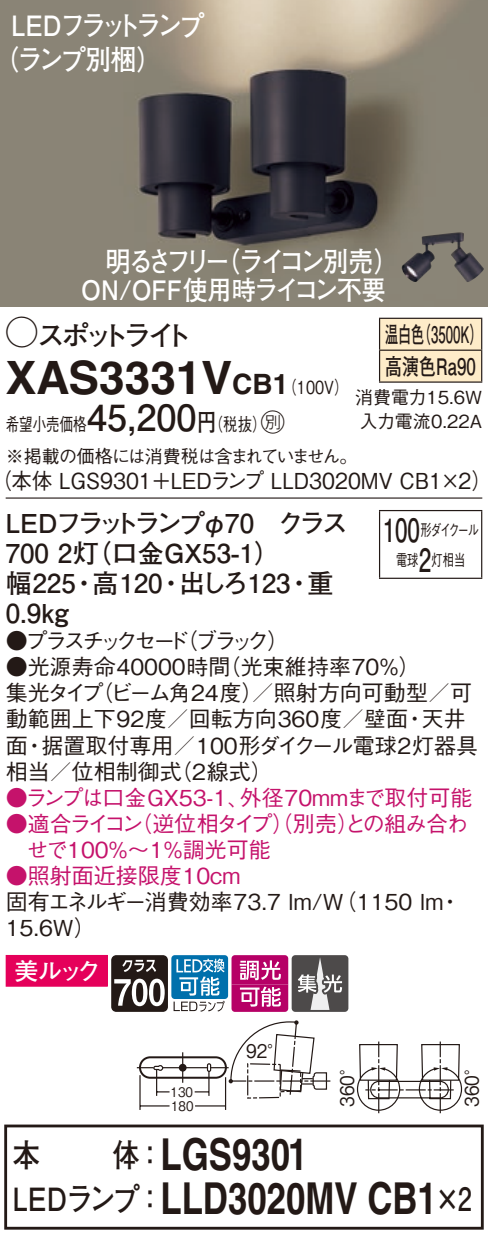
<style>
.page{position:relative;width:488px;height:1241px;background:#fff}
.page>*{position:absolute;margin:0;border:0;box-sizing:border-box;transform-origin:0 0}
.t1{font:700 46px "Helvetica LT Std";color:#231916}
.t2{font:700 44px "Helvetica LT Std";color:#231916;scale:.79 1}
.t3{font:700 36px "Futo Go B101 Pro";color:#231916}
.t4{font:700 32px "Futo Go B101 Pro";color:#231916;scale:.85 1}
.t5{font:700 32px "Futo Go B101 Pro";color:#231916;scale:.7 1}
.t6{font:700 32px "Futo Go B101 Pro";color:#231916;scale:.79 1}
.t7{font:700 28px/34px "Futo Go B101 Pro";letter-spacing:-.12em;color:#fff;scale:.9 1}
.t8{font:700 28px "Futo Go B101 Pro";letter-spacing:-.15em;color:#fff;scale:.89 1}
.t9{font:700 28px "Futo Go B101 Pro";letter-spacing:-.195em;color:#231916}
.t10{font:700 28px "Helvetica LT Std";color:#231916}
.t11{font:700 26.8px "Futo Go B101 Pro";letter-spacing:-.005em;color:#fff;scale:.91 1}
.t12{font:700 26px/30px "Futo Go B101 Pro";color:#231916}
.t13{font:700 26px "Futo Go B101 Pro";letter-spacing:-.145em;color:#231916}
.t14{font:24px "Futo Go B101 Pro Bold 90 pv RKSJ H";color:#fff}
.t15{font:24px "Ford Classification 1";color:#231916}
.t16{font:700 22.8px/32px "Futo Go B101 Pro";color:#231916;scale:.58 1}
.t17{font:500 22px/26px "Gothic BBB Pro";color:#231916}
.t18{font:500 22px "Gothic BBB Pro";color:#231916;scale:.93 1}
.t19{font:500 22px/26px "Gothic BBB Pro";letter-spacing:-.045em;color:#c5126b}
.t20{font:500 22px "Gothic BBB Pro";color:#c5126b}
.t21{font:500 22px/26px "Gothic BBB Pro";letter-spacing:-.02em;color:#c5126b}
.t22{font:500 22px "Gothic BBB Pro";letter-spacing:-.165em;color:#231916}
.t23{font:18.8px "Gothic BBB Pro Medium 90 pv RKSJ H";color:#231916;scale:.9 1}
.t24{font:500 18px/31.6px "Gothic BBB Pro";letter-spacing:-.04em;color:#231916;scale:.75 1}
.t25{font:500 18px/24px "Gothic BBB Pro";color:#231916}
.t26{font:500 18px "Gothic BBB Pro";color:#231916;scale:.8 1}
.t27{font:500 16px "Gothic BBB Pro";letter-spacing:-.11em;color:#231916;scale:.7 1}
.t28{font:13.2px/14px "Gothic BBB Pro Medium 90 pv RKSJ H";color:#231916;scale:.9 1}
.s1{font-family:"Ford Classification 1";font-weight:400;font-size:32px}
.s2{font-size:46px}
.s3{font-family:"Helvetica LT Std";font-weight:700;font-size:28px}
.s4{font-family:"Gothic BBB Pro";font-weight:500;font-size:18px}
.s5{font-family:"Futo Go B101 Pro";font-weight:700;font-size:24px}
.s6{font-family:"Helvetica LT Std";font-size:44px}
</style>
<div class="page">
<img style="left:0;top:0;width:488px;height:306px">
<img style="left:401px;top:232px;width:83px;height:50px">
<div style="left:380px;top:319px;width:101px;height:62px;background:#feecc9"></div>
<hr style="left:379px;top:317px;width:103px;height:2px;background:#231916">
<hr style="left:379px;top:319px;width:1px;height:30px;background:#231916">
<hr style="left:481px;top:319px;width:1px;height:30px;background:#231916">
<hr style="left:379px;top:349px;width:103px;height:2px;background:#231916">
<hr style="left:379px;top:351px;width:1px;height:30px;background:#231916">
<hr style="left:481px;top:351px;width:1px;height:30px;background:#231916">
<hr style="left:379px;top:381px;width:103px;height:2px;background:#231916">
<hr style="left:6px;top:497px;width:476px;height:1px;background:#231916">
<hr style="left:379px;top:511px;width:1px;height:66px;background:#231916">
<hr style="left:379px;top:510px;width:103px;height:1px;background:#231916">
<hr style="left:481px;top:511px;width:1px;height:66px;background:#231916">
<hr style="left:379px;top:577px;width:103px;height:2px;background:#231916">
<hr style="left:162px;top:1066px;width:45px;height:2px;background:#231916">
<hr style="left:182px;top:1052px;width:1px;height:30px;background:#231916">
<hr style="left:139px;top:1074px;width:2px;height:35px;background:#231916">
<svg style="left:141px;top:1105px;width:28px;height:1px"></svg>
<div style="left:179px;top:1063px;width:7px;height:8px;background:#231916;border-radius:50%"></div>
<svg style="left:137px;top:1065px;width:32px;height:30px"></svg>
<div style="left:139px;top:1056px;width:88px;height:22px;border:2px solid #231916;border-radius:10px"></div>
<svg style="left:194px;top:1020px;width:268px;height:92px"></svg>
<div style="left:171px;top:954px;width:57px;height:44px;background:#0070ac;border-radius:3px"></div>
<svg style="left:6px;top:954px;width:218px;height:57px"></svg>
<svg style="left:231px;top:955px;width:114px;height:56px"></svg>
<div style="left:291px;top:954px;width:57px;height:57px;border:2px solid #4d4a4a;border-radius:3px"></div>
<div style="left:4px;top:1124px;width:479px;height:105px;border:3px solid #231916"></div>
<p class="t7" style="left:-7px;top:5px;width:236px;text-indent:18px">LEDフラットランプ（ランプ別梱(</p>
<p class="t8" style="left:215px;top:239px;width:208px">（ライコン別売(</p>
<p class="t8" style="left:106px;top:239px;width:141px">明るさフリー</p>
<p class="t11" style="left:81px;top:268px;width:336px">ON/OFF使用時ライコン不要</p>
<p class="t9" style="left:6px;top:312px;width:188px"><span class="s1">A</span>スポットライト</p>
<p class="t16" style="left:417px;top:315px;width:115px">（3500 (K</p>
<p class="t16" style="left:385px;top:315px;width:158px">温白色<br>高演色Ra90</p>
<p class="t25" style="left:355px;top:383px;width:129px">消費電力15.6W入力電流0.22A</p>
<h1 class="t1" style="left:6px;top:349px;width:197px">XAS3331</h1>
<p class="t10" style="left:201px;top:367px;width:73px"><span class="s2">V</span>CB</p>
<p class="t26" style="left:273px;top:372px;width:96px">（<span class="s3">1</span> 100 (V</p>
<h3 class="t3" style="left:87px;top:389px;width:111px">45,200</h3>
<p class="t15" style="left:252px;top:410px;width:34px">C<span class="s4">）</span></p>
<p class="t26" style="left:197px;top:410px;width:70px">（<span class="s5">円</span>税抜</p>
<p class="t24" style="left:6px;top:406px;width:470px">希望小売価格<br>※掲載の価格には消費税は含まれていません。</p>
<p class="t18" style="left:-9px;top:463px;width:540px">（本体 LGS9301＋LEDランプ LLD3020M V C B ×1 (2</p>
<p class="t13" style="left:6px;top:502px;width:343px">LEDフラットランプφ70　クラス</p>
<p class="t12" style="left:6px;top:534px;width:276px">700 （灯2 口金GX53-1(</p>
<p class="t12" style="left:307px;top:564px;width:27px">重</p>
<p class="t12" style="left:6px;top:564px;width:72px">幅225<br>0.9kg</p>
<p class="t12" style="left:92px;top:564px;width:72px">高120</p>
<p class="t12" style="left:179px;top:564px;width:113px">出しろ123</p>
<p class="t12" style="left:71px;top:564px;width:27px">・</p>
<p class="t12" style="left:158px;top:564px;width:27px">・</p>
<p class="t12" style="left:286px;top:564px;width:27px">・</p>
<p class="t17" style="left:176px;top:625px;width:114px">（ブラック(</p>
<p class="t22" style="left:6px;top:623px;width:185px">●プラスチックセード</p>
<h3 class="t5" style="left:382px;top:504px;width:55px">100</h3>
<p class="t27" style="left:420px;top:516px;width:85px">形ダイクール</p>
<h3 class="t5" style="left:418px;top:534px;width:19px">2</h3>
<p class="t27" style="left:431px;top:546px;width:50px">灯相当</p>
<p class="t27" style="left:396px;top:546px;width:34px">電球</p>
<p class="t17" style="left:219px;top:651px;width:203px">（光束維持率70％(</p>
<p class="t17" style="left:92px;top:651px;width:382px;text-indent:-86px">●光源寿命40000時間<br>（ビーム角24度／）照射方向可動型／可</p>
<p class="t17" style="left:6px;top:677px;width:99px">集光タイプ</p>
<p class="t17" style="left:41px;top:703px;width:438px;text-indent:-36px">動範囲上下92度／回転方向360度／壁面<br>据置取付専用／100形ダイクール電球2灯器具</p>
<p class="t17" style="left:421px;top:703px;width:45px">天井</p>
<p class="t17" style="left:404px;top:703px;width:23px">・</p>
<p class="t17" style="left:6px;top:729px;width:24px">面</p>
<p class="t17" style="left:23px;top:729px;width:23px">・</p>
<p class="t17" style="left:170px;top:755px;width:104px">（2線式(</p>
<p class="t17" style="left:6px;top:755px;width:177px">相当／位相制御式</p>
<p class="t19" style="left:130px;top:781px;width:339px;text-indent:-125px">●ランプは口金GX53-1、<br>（逆位相タイプ）（別売との組み合わ</p>
<p class="t20" style="left:240px;top:779px;width:234px">外径70mmまで取付可能</p>
<p class="t20" style="left:337px;top:805px;width:23px">）</p>
<p class="t21" style="left:27px;top:807px;width:246px;text-indent:-21px">●適合ライコン<br>せで100％〜1％調光可能</p>
<p class="t20" style="left:6px;top:857px;width:236px">●照射面近接限度10cm</p>
<p class="t17" style="left:6px;top:885px;width:439px">固有エネルギー消費効率73.7 lm （W/ 1150 lm<br>15.6W(</p>
<p class="t17" style="left:439px;top:885px;width:23px">・</p>
<p class="t14" style="left:14px;top:951px;width:88px">美ルック</p>
<p class="t23" style="left:246px;top:1035px;width:44px">92°</p>
<p class="t28" style="left:171px;top:1082px;width:27px">130<br>180</p>
<p class="t23" style="left:332px;top:1106px;width:56px;rotate:-90deg">360°</p>
<p class="t23" style="left:456px;top:1106px;width:56px;rotate:-90deg">360°</p>
<h3 class="t4" style="left:13px;top:1129px;width:34px">本</h3>
<h3 class="t4" style="left:113px;top:1129px;width:62px">体：</h3>
<h2 class="t2" style="left:160px;top:1126px;width:187px">LGS9301</h2>
<h3 class="t4" style="left:13px;top:1173px;width:179px">LEDランプ：</h3>
<h2 class="t2" style="left:160px;top:1170px;width:327px">LLD3020MV CB</h2>
<h3 class="t6" style="left:417px;top:1173px;width:70px">×<span class="s6">1</span> 2</h3>
</div>
